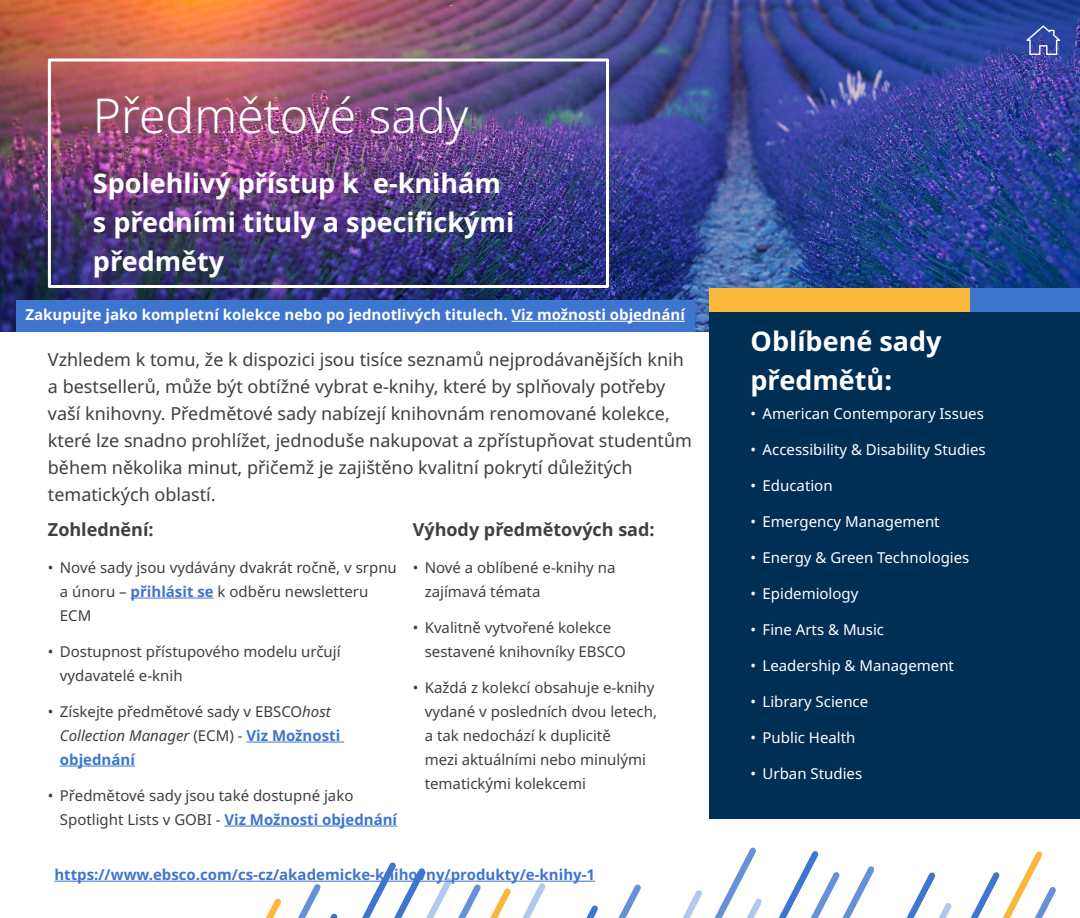
<style>
.page{position:relative;width:1080px;height:918px;background:#fff}
.page>*{position:absolute;margin:0;border:0;box-sizing:border-box;transform-origin:0 0}
.t1{font:300 48px "Noto Sans";color:#fff}
.t2{font:700 27px/39px "Noto Sans";color:#fff}
.t3{font:18px/27px "Noto Sans";color:#3d3f42}
.t4{font:700 18px "Noto Sans";color:#3d3f42}
.t5{font:15px/24px "Noto Sans";color:#3d3f42}
.t6{font:15px "Noto Sans";color:#fff}
.small_paragraph{font:700 15px "Noto Sans";color:#fff}
.small_paragraph-2{font:700 15px "Noto Sans";color:#3e75cf}
.s1{font-weight:700;color:#3e75cf}
.s2{font-style:italic}
</style>
<div class="page">
<svg style="left:129px;top:847px;width:927px;height:71px"></svg>
<img style="left:0;top:0;width:1080px;height:332px">
<hr style="left:131px;top:598px;width:83px;height:1px;background:#3e75cf">
<hr style="left:246px;top:742px;width:98px;height:1px;background:#3e75cf">
<hr style="left:60px;top:766px;width:75px;height:1px;background:#3e75cf">
<hr style="left:224px;top:826px;width:173px;height:1px;background:#3e75cf">
<div style="left:709px;top:312px;width:371px;height:507px;background:#002f56"></div>
<div style="left:709px;top:288px;width:262px;height:24px;background:#fab73c"></div>
<div style="left:971px;top:288px;width:109px;height:24px;background:#3e75cf"></div>
<div style="left:48px;top:58px;width:561px;height:230px;border:3px solid #fff"></div>
<div style="left:16px;top:300px;width:679px;height:32px;background:#3e75cf"></div>
<hr style="left:512px;top:321px;width:173px;height:1px;background:#fff">
<hr style="left:54px;top:881px;width:541px;height:1px;background:#3e75cf">
<svg style="left:1026px;top:25px;width:34px;height:30px"></svg>
<h1 class="t1" style="left:93px;top:82px;width:377px">Předmětové sady</h1>
<h4 class="t2" style="left:93px;top:164px;width:423px">Spolehlivý přístup k e-knihám s předními tituly a specifickými předměty</h4>
<p class="small_paragraph" style="left:26px;top:304px;width:661px">Zakupujte jako kompletní kolekce nebo po jednotlivých titulech. Viz možnosti objednání</p>
<p class="t3" style="left:48px;top:346px;width:646px">Vzhledem k tomu, že k dispozici jsou tisíce seznamů nejprodávanějších knih a bestsellerů, může být obtížné vybrat e-knihy, které by splňovaly potřeby vaší knihovny. Předmětové sady nabízejí knihovnám renomované kolekce, které lze snadno prohlížet, jednoduše nakupovat a zpřístupňovat studentům během několika minut, přičemž je zajištěno kvalitní pokrytí důležitých tematických oblastí.</p>
<p class="t4" style="left:48px;top:517px;width:107px">Zohlednění:</p>
<p class="t4" style="left:413px;top:517px;width:243px">Výhody předmětových sad:</p>
<p class="t5" style="left:60px;top:555px;width:338px;text-indent:-12px">• Nové sady jsou vydávány dvakrát ročně, v srpnu a únoru – <span class="s1">přihlásit se</span> k odběru newsletteru<br>ECM</p>
<p class="t5" style="left:60px;top:639px;width:282px;text-indent:-12px">• Dostupnost přístupového modelu určují vydavatelé e-knih</p>
<p class="t5" style="left:60px;top:699px;width:282px;text-indent:-12px">• Získejte předmětové sady v EBSCO<span class="s2">host<br>Collection Manager</span> (ECM) - <span class="s1">Viz Možnosti objednání</span></p>
<p class="t5" style="left:60px;top:783px;width:339px;text-indent:-12px">• Předmětové sady jsou také dostupné jako<br>Spotlight Lists v GOBI - <span class="s1">Viz Možnosti objednání</span></p>
<p class="t5" style="left:425px;top:555px;width:192px;text-indent:-12px">• Nové a oblíbené e-knihy na zajímavá témata</p>
<p class="t5" style="left:425px;top:615px;width:203px;text-indent:-12px">• Kvalitně vytvořené kolekce sestavené knihovníky EBSCO</p>
<p class="t5" style="left:425px;top:675px;width:234px;text-indent:-12px">• Každá z kolekcí obsahuje e-knihy vydané v posledních dvou letech, a tak nedochází k duplicitě<br>mezi aktuálními nebo minulými tematickými kolekcemi</p>
<p class="small_paragraph-2" style="left:54px;top:864px;width:542px">https://www.ebsco.com/cs-cz/akademicke-knihovny/produkty/e-knihy-1</p>
<h4 class="t2" style="left:751px;top:322px;width:192px">Oblíbené sady předmětů:</h4>
<p class="t6" style="left:751px;top:403px;width:235px">• American Contemporary Issues</p>
<p class="t6" style="left:751px;top:439px;width:237px">• Accessibility &amp; Disability Studies</p>
<p class="t6" style="left:751px;top:475px;width:84px">• Education</p>
<p class="t6" style="left:751px;top:511px;width:191px">• Emergency Management</p>
<p class="t6" style="left:751px;top:547px;width:220px">• Energy &amp; Green Technologies</p>
<p class="t6" style="left:751px;top:583px;width:109px">• Epidemiology</p>
<p class="t6" style="left:751px;top:619px;width:135px">• Fine Arts &amp; Music</p>
<p class="t6" style="left:751px;top:655px;width:205px">• Leadership &amp; Management</p>
<p class="t6" style="left:751px;top:691px;width:119px">• Library Science</p>
<p class="t6" style="left:751px;top:727px;width:106px">• Public Health</p>
<p class="t6" style="left:751px;top:763px;width:113px">• Urban Studies</p>
</div>
